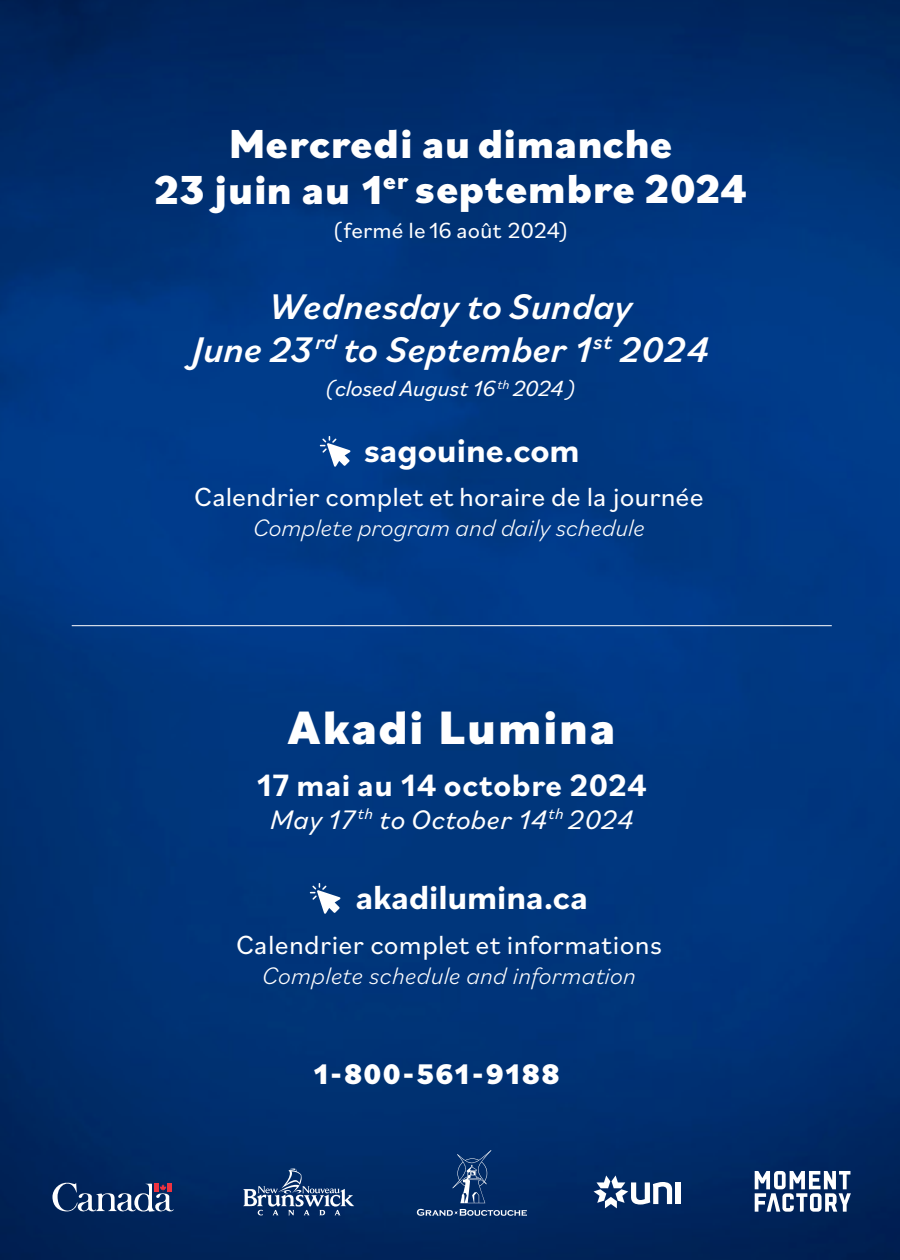
<style>
.page{position:relative;width:900px;height:1260px;background:#fff}
.page>*{position:absolute;margin:0;border:0;box-sizing:border-box;transform-origin:0 0}
.t1{font:800 49.25px "Bilo";letter-spacing:.04em;color:#fff}
.t2{font:800 42.5px/45px "Bilo";letter-spacing:.02em;color:#fff;text-align:center}
.t3{font:italic 500 37.25px/42.5px "Bilo";letter-spacing:.01em;color:#fff;text-align:center}
.t4{font:700 35px "Bilo";color:#fff}
.t5{font:700 32.5px "Bilo";letter-spacing:.02em;color:#fff}
.t6{font:800 29.75px "Bilo";letter-spacing:.05em;color:#fff}
.t7{font:italic 28px "Bilo";letter-spacing:.02em;color:#fff}
.t8{font:27.5px "Bilo";letter-spacing:.005em;color:#fff}
.t9{font:italic 300 25px "Bilo";letter-spacing:.01em;color:#fff}
.t10{font:italic 23px "Bilo";letter-spacing:-.01em;color:#fff}
.t11{font:23px "Bilo";letter-spacing:.005em;color:#fff}
</style>
<div class="page">
<img style="left:0;top:0;width:900px;height:1260px">
<svg style="left:243px;top:1168px;width:111px;height:47px;background:#305181"></svg>
<svg style="left:52px;top:1177px;width:122px;height:40px;background:#324b77"></svg>
<svg style="left:417px;top:1209px;width:110px;height:7px"></svg>
<svg style="left:452px;top:1150px;width:39px;height:53px;background:#284c7f"></svg>
<svg style="left:755px;top:1171px;width:96px;height:41px"></svg>
<div style="left:675px;top:1182px;width:6px;height:22px;background:#fff"></div>
<svg style="left:594px;top:1175px;width:78px;height:33px"></svg>
<svg style="left:320px;top:436px;width:31px;height:31px"></svg>
<svg style="left:310px;top:883px;width:31px;height:31px"></svg>
<hr style="left:72px;top:625px;width:760px;height:1px;background:#fff">
<p class="t2" style="left:154px;top:120px;width:594px">Mercredi au dimanche<br>23 juin au 1<sup>er</sup> septembre 2024</p>
<p class="t11" style="left:333px;top:214px;width:238px">(fermé le 16 août 2024)</p>
<p class="t3" style="left:193px;top:284px;width:518px">Wednesday to Sunday<br>June 23 <sup>rd</sup> to September 1<sup>st</sup> 2024</p>
<p class="t10" style="left:326px;top:373px;width:252px">(closed August 16<sup>th</sup> 2024 )</p>
<p class="t4" style="left:364px;top:426px;width:217px">sagouine.com</p>
<p class="t8" style="left:194px;top:478px;width:511px">Calendrier complet et horaire de la journée</p>
<p class="t9" style="left:253px;top:511px;width:393px">Complete program and daily schedule</p>
<p class="t1" style="left:288px;top:694px;width:329px">Akadi Lumina</p>
<p class="t5" style="left:257px;top:763px;width:391px">17 mai au 14 octobre 2024</p>
<p class="t7" style="left:270px;top:800px;width:365px">May 17 <sup>th</sup> to October 14<sup>th</sup> 2024</p>
<p class="t4" style="left:356px;top:873px;width:234px">akadilumina.ca</p>
<p class="t8" style="left:236px;top:925px;width:427px">Calendrier complet et informations</p>
<p class="t9" style="left:262px;top:958px;width:375px">Complete schedule and information</p>
<p class="t6" style="left:314px;top:1054px;width:247px">1-800-561-9188</p>
</div>
